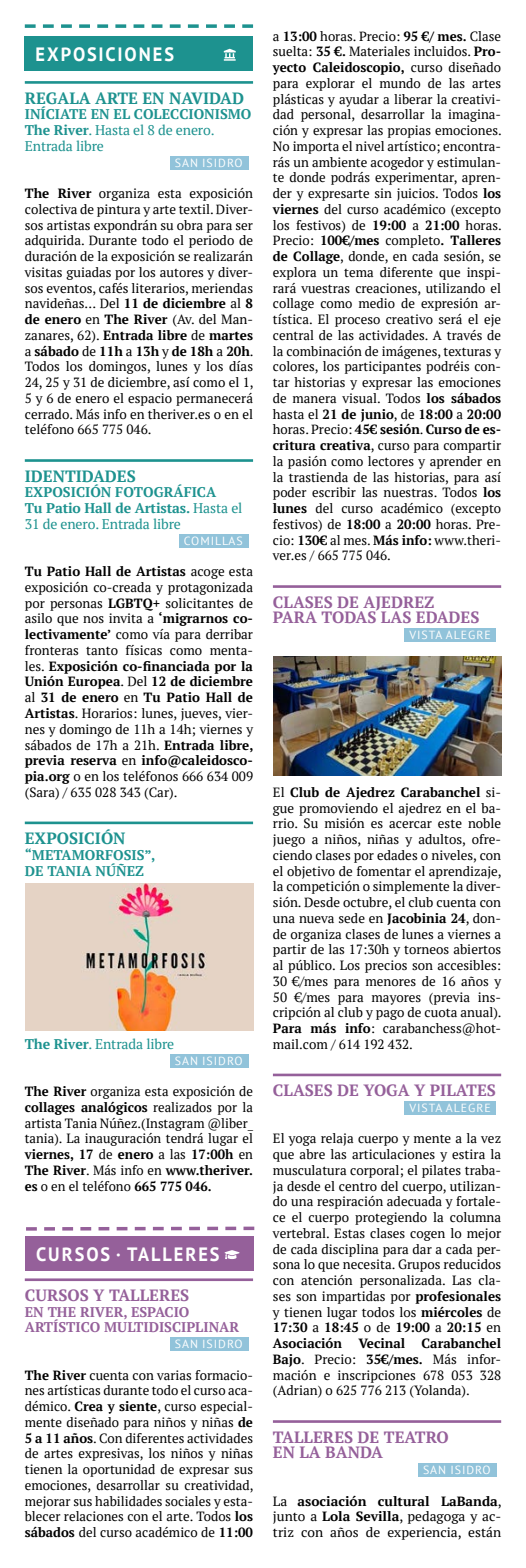
<style>
.page{position:relative;width:526px;height:1568px;background:#fff}
.page>*{position:absolute;margin:0;border:0;box-sizing:border-box;transform-origin:0 0}
.t1{font:700 19.25px "PT Sans";letter-spacing:.105em;color:#fff;scale:.95 1}
.t2{font:700 16.28px/15.8px "PT Serif";color:#95609a}
.t3{font:700 16.28px "PT Serif";color:#1d928f}
.t4{font:700 14px/15.8px "PT Serif";color:#1d928f}
.t5{font:700 14px/15.8px "PT Serif";color:#95609a}
.t6{font:14px "PT Serif";letter-spacing:-.01em;color:#1d928f}
.t7{font:13.3px/15.8px "PT Serif";color:#000;text-align:justify}
.t8{font:11.72px "PT Sans";letter-spacing:.08em;color:#fff}
.s1{font-weight:400}
.s2{font-weight:700}
</style>
<div class="page">
<hr style="left:25px;top:81px;width:228px;height:3px;background:#1d928f">
<div style="left:170px;top:156px;width:78px;height:13px;background:#91c3da"></div>
<hr style="left:25px;top:459px;width:228px;height:3px;background:#1d928f">
<div style="left:179px;top:534px;width:69px;height:13px;background:#91c3da"></div>
<hr style="left:25px;top:821px;width:228px;height:3px;background:#1d928f">
<div style="left:170px;top:1053px;width:78px;height:14px;background:#91c3da"></div>
<hr style="left:25px;top:1278px;width:228px;height:3px;background:#95609a">
<div style="left:170px;top:1337px;width:78px;height:14px;background:#91c3da"></div>
<hr style="left:273px;top:585px;width:228px;height:3px;background:#95609a">
<div style="left:404px;top:628px;width:92px;height:14px;background:#91c3da"></div>
<hr style="left:273px;top:1073px;width:228px;height:3px;background:#95609a">
<div style="left:404px;top:1101px;width:92px;height:13px;background:#91c3da"></div>
<hr style="left:273px;top:1420px;width:228px;height:2px;background:#95609a">
<div style="left:418px;top:1463px;width:78px;height:14px;background:#91c3da"></div>
<img style="left:25px;top:883px;width:228px;height:147px">
<img style="left:273px;top:656px;width:228px;height:119px">
<svg style="left:25px;top:24px;width:228px;height:4px"></svg>
<div style="left:25px;top:36px;width:228px;height:35px;background:#1d928f"></div>
<svg style="left:224px;top:49px;width:12px;height:12px"></svg>
<div style="left:26px;top:1236px;width:228px;height:34px;background:#95609a"></div>
<svg style="left:224px;top:1250px;width:16px;height:9px"></svg>
<svg style="left:26px;top:1226px;width:229px;height:5px"></svg>
<h1 class="t1" style="left:35px;top:41px;width:147px">EXPOSICIONES</h1>
<p class="t3" style="left:25px;top:87px;width:221px">REGALA ARTE EN NAVIDAD</p>
<p class="t4" style="left:25px;top:106px;width:228px">INÍCIATE EN EL COLECCIONISMO<br>The River<span class="s1">. Hasta el 8 de enero.<br>Entrada libre</span></p>
<p class="t8" style="left:175px;top:155px;width:69px">SAN ISIDRO</p>
<p class="t7" style="left:25px;top:185px;width:230px"><span class="s2">The River</span> organiza esta exposición colectiva de pintura y arte textil. Diver&shy;sos artistas expondrán su obra para ser adquirida. Durante todo el periodo de duración de la exposición se realizarán visitas guiadas por los autores y diver&shy;sos eventos, cafés literarios, meriendas navideñas… Del <span class="s2">11 de diciembre</span> al <span class="s2">8 de enero</span> en <span class="s2">The River</span> (Av. del Man&shy;zanares, 62). <span class="s2">Entrada libre</span> de <span class="s2">martes </span>a <span class="s2">sábado</span> de <span class="s2">11h</span> a <span class="s2">13h</span> y <span class="s2">de 18h</span> a <span class="s2">20h</span>.<br>Todos los domingos, lunes y los días 24, 25 y 31 de diciembre, así como el 1, 5 y 6 de enero el espacio permanecerá cerrado. Más info en theriver.es o en el teléfono 665 775 046.</p>
<p class="t3" style="left:25px;top:465px;width:112px">IDENTIDADES</p>
<p class="t4" style="left:25px;top:484px;width:219px">EXPOSICIÓN FOTOGRÁFICA<br>Tu Patio Hall de Artistas. <span class="s1">Hasta el<br>31 de enero. Entrada libre</span></p>
<p class="t8" style="left:184px;top:533px;width:60px">COMILLAS</p>
<p class="t7" style="left:25px;top:563px;width:230px"><span class="s2">Tu Patio Hall de Artistas</span> acoge esta exposición co-creada y protagonizada por personas <span class="s2">LGBTQ+</span> solicitantes de asilo que nos invita a <span class="s2">‘migrarnos co&shy;lectivamente’</span> como vía para derribar fronteras tanto físicas como menta&shy;les. <span class="s2">Exposición co-financiada por la Unión Europea</span>. Del <span class="s2">12 de diciembre </span>al <span class="s2">31 de enero</span> en <span class="s2">Tu Patio Hall de Artistas</span>. Horarios: lunes, jueves, vier&shy;nes y domingo de 11h a 14h; viernes y sábados de 17h a 21h. <span class="s2">Entrada libre, previa reserva</span> en <span class="s2">info@caleidosco&shy;pia.org</span> o en los teléfonos 666 634 009 (Sara) / 635 028 343 (Car).</p>
<p class="t3" style="left:25px;top:827px;width:102px">EXPOSICIÓN</p>
<p class="t4" style="left:25px;top:847px;width:132px">“METAMORFOSIS”,<br>DE TANIA NÚÑEZ</p>
<p class="t6" style="left:25px;top:1035px;width:151px"><span class="s2">The River</span>. Entrada libre</p>
<p class="t8" style="left:175px;top:1053px;width:69px">SAN ISIDRO</p>
<p class="t7" style="left:25px;top:1083px;width:230px"><span class="s2">The River</span> organiza esta exposición de <span class="s2">collages analógicos</span> realizados por la artista Tania Núñez.(Instagram @liber_ tania). La inauguración tendrá lugar el <span class="s2">viernes, 17</span> de <span class="s2">enero</span> a las <span class="s2">17:00h</span> en <span class="s2">The River</span>. Más info en <span class="s2">www.theriver. es</span> o en el teléfono <span class="s2">665 775 046.</span></p>
<h1 class="t1" style="left:36px;top:1241px;width:194px">CURSOS · TALLERES</h1>
<p class="t2" style="left:25px;top:1287px;width:166px">CURSOS Y TALLERES</p>
<p class="t5" style="left:25px;top:1303px;width:216px">EN THE RIVER, ESPACIO<br>ARTÍSTICO MULTIDISCIPLINAR</p>
<p class="t8" style="left:175px;top:1336px;width:69px">SAN ISIDRO</p>
<p class="t7" style="left:25px;top:1367px;width:230px"><span class="s2">The River</span> cuenta con varias formacio&shy;nes artísticas durante todo el curso aca&shy;démico. <span class="s2">Crea y siente</span>, curso especial&shy;mente diseñado para niños y niñas <span class="s2">de 5 a 11 años</span>. Con diferentes actividades de artes expresivas, los niños y niñas tienen la oportunidad de expresar sus emociones, desarrollar su creatividad, mejorar sus habilidades sociales y esta&shy;blecer relaciones con el arte. Todos <span class="s2">los sábados</span> del curso académico de <span class="s2">11:00</span></p>
<p class="t7" style="left:273px;top:28px;width:230px">a <span class="s2">13:00</span> horas. Precio: <span class="s2">95 €/ mes.</span> Clase suelta: <span class="s2">35 €.</span> Materiales incluidos. <span class="s2">Pro&shy;yecto Caleidoscopio,</span> curso diseñado para explorar el mundo de las artes plásticas y ayudar a liberar la creativi&shy;dad personal, desarrollar la imagina&shy;ción y expresar las propias emociones.<br>No importa el nivel artístico; encontra&shy;rás un ambiente acogedor y estimulan&shy;te donde podrás experimentar, apren&shy;der y expresarte sin juicios. Todos <span class="s2">los viernes</span> del curso académico (excepto los festivos) de <span class="s2">19:00</span> a <span class="s2">21:00</span> horas.<br>Precio: <span class="s2">100€/mes</span> completo<span class="s2">. Talleres de Collage</span>, donde, en cada sesión, se explora un tema diferente que inspi&shy;rará vuestras creaciones, utilizando el collage como medio de expresión ar&shy;tística. El proceso creativo será el eje central de las actividades. A través de la combinación de imágenes, texturas y colores, los participantes podréis con&shy;tar historias y expresar las emociones de manera visual. Todos <span class="s2">los sábados </span>hasta el <span class="s2">21 de junio</span>, de <span class="s2">18:00</span> a <span class="s2">20:00 </span>horas. Precio: <span class="s2">45€ sesión</span>. <span class="s2">Curso de es&shy;critura creativa</span>, curso para compartir la pasión como lectores y aprender en la trastienda de las historias, para así poder escribir las nuestras. Todos <span class="s2">los lunes</span> del curso académico (excepto festivos) de <span class="s2">18:00</span> a <span class="s2">20:00</span> horas. Pre&shy;cio: <span class="s2">130€</span> al mes. <span class="s2">Más info:</span> www.theri&shy;ver.es / 665 775 046.</p>
<p class="t2" style="left:273px;top:594px;width:208px">CLASES DE AJEDREZ<br>PARA TODAS LAS EDADES</p>
<p class="t8" style="left:409px;top:627px;width:83px">VISTA ALEGRE</p>
<p class="t7" style="left:273px;top:784px;width:230px">El <span class="s2">Club de Ajedrez Carabanchel</span> si&shy;gue promoviendo el ajedrez en el ba&shy;rrio. Su misión es acercar este noble juego a niños, niñas y adultos, ofre&shy;ciendo clases por edades o niveles, con el objetivo de fomentar el aprendizaje, la competición o simplemente la diver&shy;sión. Desde octubre, el club cuenta con una nueva sede en <span class="s2">Jacobinia 24</span>, don&shy;de organiza clases de lunes a viernes a partir de las 17:30h y torneos abiertos al público. Los precios son accesibles:<br>30 €/mes para menores de 16 años y 50 €/mes para mayores (previa ins&shy;cripción al club y pago de cuota anual).<br><span class="s2">Para más info</span>: carabanchess@hot&shy;mail.com / 614 192 432.</p>
<p class="t2" style="left:273px;top:1082px;width:225px">CLASES DE YOGA Y PILATES</p>
<p class="t8" style="left:409px;top:1100px;width:83px">VISTA ALEGRE</p>
<p class="t7" style="left:273px;top:1130px;width:230px">El yoga relaja cuerpo y mente a la vez que abre las articulaciones y estira la musculatura corporal; el pilates traba&shy;ja desde el centro del cuerpo, utilizan&shy;do una respiración adecuada y fortale&shy;ce el cuerpo protegiendo la columna vertebral. Estas clases cogen lo mejor de cada disciplina para dar a cada per&shy;sona lo que necesita. Grupos reducidos con atención personalizada. Las cla&shy;ses son impartidas por <span class="s2">profesionales </span>y tienen lugar todos los <span class="s2">miércoles</span> de <span class="s2">17:30</span> a <span class="s2">18:45</span> o de <span class="s2">19:00</span> a <span class="s2">20:15</span> en <span class="s2">Asociación Vecinal Carabanchel Bajo</span>. Precio: <span class="s2">35€/mes.</span> Más infor&shy;mación e inscripciones 678 053 328 (Adrian) o 625 776 213 (Yolanda).</p>
<p class="t2" style="left:273px;top:1428px;width:177px">TALLERES DE TEATRO<br>EN LA BANDA</p>
<p class="t8" style="left:423px;top:1462px;width:69px">SAN ISIDRO</p>
<p class="t7" style="left:273px;top:1493px;width:230px">La <span class="s2">asociación cultural LaBanda</span>, junto a <span class="s2">Lola Sevilla</span>, pedagoga y ac&shy;triz con años de experiencia, están</p>
</div>
